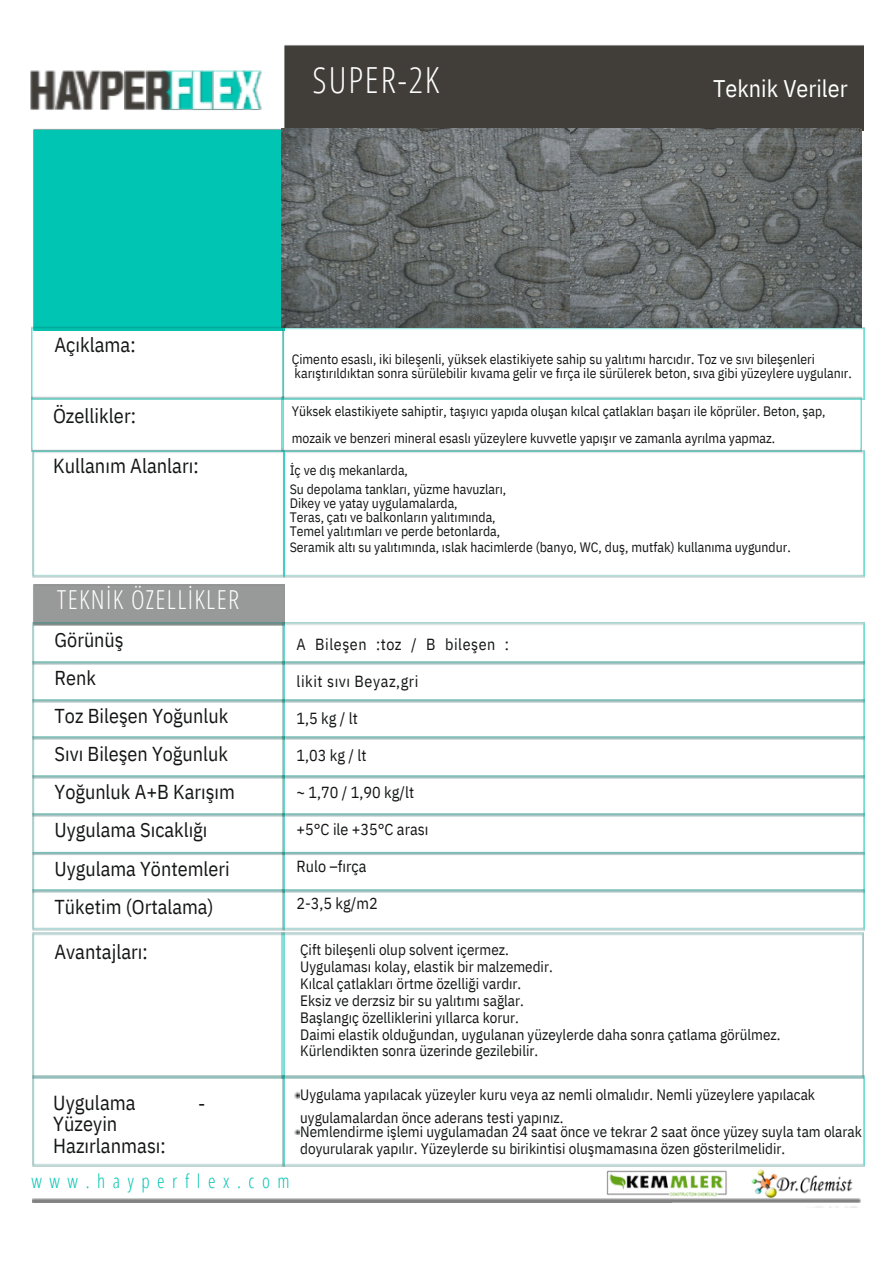
<style>
.page{position:relative;width:893px;height:1264px;background:#fff}
.page>*{position:absolute;margin:0;border:0;box-sizing:border-box;transform-origin:0 0}
.t1{font:300 36px "Open Sans Condensed";letter-spacing:.05em;color:#fff}
.t2{font:300 26.1px "Open Sans Condensed";letter-spacing:.05em;color:#fff}
.t3{font:24px "IBM Plex Sans Cond";color:#fff}
.t4{font:20.25px/21.3px "IBM Plex Sans Cond";color:#151616}
.t5{font:20.1px/38.1px "IBM Plex Sans Cond";color:#151616}
.t6{font:300 19.05px "Open Sans Condensed";letter-spacing:.395em;color:#00c5b2}
.t7{font:16.05px "IBM Plex Sans Cond";letter-spacing:.035em;color:#151616}
.t8{font:16.05px "IBM Plex Sans Cond";color:#151616}
.t9{font:15px/16.8px "IBM Plex Sans Cond";color:#151616}
.t10{font:13.65px/14.1px "IBM Plex Sans Cond";color:#151616}
</style>
<div class="page">
<img style="left:30px;top:70px;width:45px;height:40px">
<img style="left:75px;top:70px;width:186px;height:40px">
<div style="left:283px;top:45px;width:580px;height:85px;background:#413e3a"></div>
<div style="left:33px;top:129px;width:249px;height:197px;background:#00c5b2"></div>
<img style="left:283px;top:326px;width:581px;height:73px">
<div style="left:33px;top:584px;width:252px;height:39px;background:#989999"></div>
<img style="left:284px;top:451px;width:580px;height:127px">
<img style="left:32px;top:623px;width:249px;height:39px">
<img style="left:32px;top:662px;width:249px;height:37px">
<img style="left:32px;top:699px;width:249px;height:37px">
<img style="left:32px;top:736px;width:249px;height:39px">
<img style="left:32px;top:775px;width:249px;height:38px">
<img style="left:281px;top:623px;width:583px;height:39px">
<img style="left:281px;top:662px;width:583px;height:37px">
<img style="left:281px;top:699px;width:583px;height:37px">
<img style="left:281px;top:736px;width:583px;height:39px">
<img style="left:281px;top:775px;width:583px;height:38px">
<img style="left:31px;top:399px;width:253px;height:179px">
<img style="left:32px;top:892px;width:249px;height:38px">
<img style="left:32px;top:854px;width:249px;height:38px">
<img style="left:32px;top:813px;width:249px;height:41px">
<img style="left:281px;top:892px;width:583px;height:38px">
<img style="left:281px;top:854px;width:583px;height:38px">
<img style="left:281px;top:813px;width:583px;height:41px">
<img style="left:282px;top:129px;width:288px;height:199px">
<img style="left:570px;top:129px;width:291px;height:199px">
<img style="left:31px;top:326px;width:252px;height:73px">
<img style="left:281px;top:397px;width:580px;height:55px">
<img style="left:32px;top:933px;width:248px;height:142px">
<img style="left:280px;top:933px;width:583px;height:142px">
<img style="left:32px;top:1075px;width:249px;height:91px">
<img style="left:281px;top:1075px;width:583px;height:91px">
<svg style="left:293px;top:1129px;width:6px;height:5px"></svg>
<img style="left:606px;top:1170px;width:121px;height:27px">
<img style="left:731px;top:1160px;width:134px;height:48px">
<h1 class="t1" style="left:312px;top:55px;width:128px">SUPER-2K</h1>
<h3 class="t3" style="left:713px;top:72px;width:136px">Teknik Veriler</h3>
<h3 class="t4" style="left:54px;top:334px;width:83px">Açıklama:</h3>
<h3 class="t4" style="left:53px;top:405px;width:84px">Özellikler:</h3>
<h3 class="t4" style="left:53px;top:454px;width:147px">Kullanım Alanları:</h3>
<h2 class="t2" style="left:57px;top:581px;width:183px">TEKNİK ÖZELLİKLER</h2>
<p class="t10" style="left:292px;top:351px;width:561px;line-height:14.5px">Çimento esaslı, iki bileşenli, yüksek elastikiyete sahip su yalıtımı harcıdır. Toz ve sıvı bileşenleri karıştırıldıktan sonra sürülebilir kıvama gelir ve fırça ile sürülerek beton, sıva gibi yüzeylere uygulanır.</p>
<p class="t10" style="left:292px;top:398px;width:535px;line-height:27px">Yüksek elastikiyete sahiptir, taşıyıcı yapıda oluşan kılcal çatlakları başarı ile köprüler. Beton, şap, mozaik ve benzeri mineral esaslı yüzeylere kuvvetle yapışır ve zamanla ayrılma yapmaz.</p>
<p class="t10" style="left:290px;top:460px;width:218px;line-height:19px">İç ve dış mekanlarda,<br>Su depolama tankları, yüzme havuzları,</p>
<p class="t10" style="left:290px;top:495px;width:212px">Dikey ve yatay uygulamalarda,<br>Teras, çatı ve balkonların yalıtımında,<br>Temel yalıtımları ve perde betonlarda,</p>
<p class="t10" style="left:290px;top:539px;width:502px">Seramik altı su yalıtımında, ıslak hacimlerde (banyo, WC, duş, mutfak) kullanıma uygundur.</p>
<h3 class="t5" style="left:55px;top:620px;width:182px">Görünüş<br>Renk<br>Toz Bileşen Yoğunluk<br>Sıvı Bileşen Yoğunluk<br>Yoğunluk A+B Karışım<br>Uygulama Sıcaklığı<br>Uygulama Yöntemleri<br>Tüketim (Ortalama)</h3>
<p class="t7" style="left:296px;top:633px;width:214px">A Bileşen :toz / B bileşen :</p>
<p class="t7" style="left:296px;top:670px;width:123px">likit sıvı Beyaz,gri</p>
<p class="t7" style="left:296px;top:707px;width:63px">1,5 kg / lt</p>
<p class="t7" style="left:296px;top:744px;width:71px">1,03 kg / lt</p>
<p class="t7" style="left:296px;top:781px;width:119px">~ 1,70 / 1,90 kg/lt</p>
<p class="t8" style="left:296px;top:818px;width:133px">+5°C ile +35°C arası</p>
<p class="t8" style="left:296px;top:855px;width:71px">Rulo –fırça</p>
<p class="t7" style="left:296px;top:892px;width:83px">2-3,5 kg/m2</p>
<h3 class="t4" style="left:54px;top:940px;width:95px">Avantajları:</h3>
<h3 class="t4" style="left:53px;top:1091px;width:114px">Uygulama<br>Yüzeyin<br>Hazırlanması:</h3>
<h3 class="t4" style="left:198px;top:1092px;width:9px">-</h3>
<h3 class="t6" style="left:32px;top:1167px;width:259px">www.hayperflex.com</h3>
<p class="t9" style="left:300px;top:941px;width:482px">Çift bileşenli olup solvent içermez.<br>Uygulaması kolay, elastik bir malzemedir.<br>Kılcal çatlakları örtme özelliği vardır.<br>Eksiz ve derzsiz bir su yalıtımı sağlar.<br>Başlangıç özelliklerini yıllarca korur.<br>Daimi elastik olduğundan, uygulanan yüzeylerde daha sonra çatlama görülmez.<br>Kürlendikten sonra üzerinde gezilebilir.</p>
<p class="t9" style="left:300px;top:1083px;width:516px;line-height:22.5px">Uygulama yapılacak yüzeyler kuru veya az nemli olmalıdır. Nemli yüzeylere yapılacak uygulamalardan önce aderans testi yapınız.</p>
<p class="t9" style="left:300px;top:1123px;width:563px">Nemlendirme işlemi uygulamadan 24 saat önce ve tekrar 2 saat önce yüzey suyla tam olarak doyurularak yapılır. Yüzeylerde su birikintisi oluşmamasına özen gösterilmelidir.</p>
</div>
